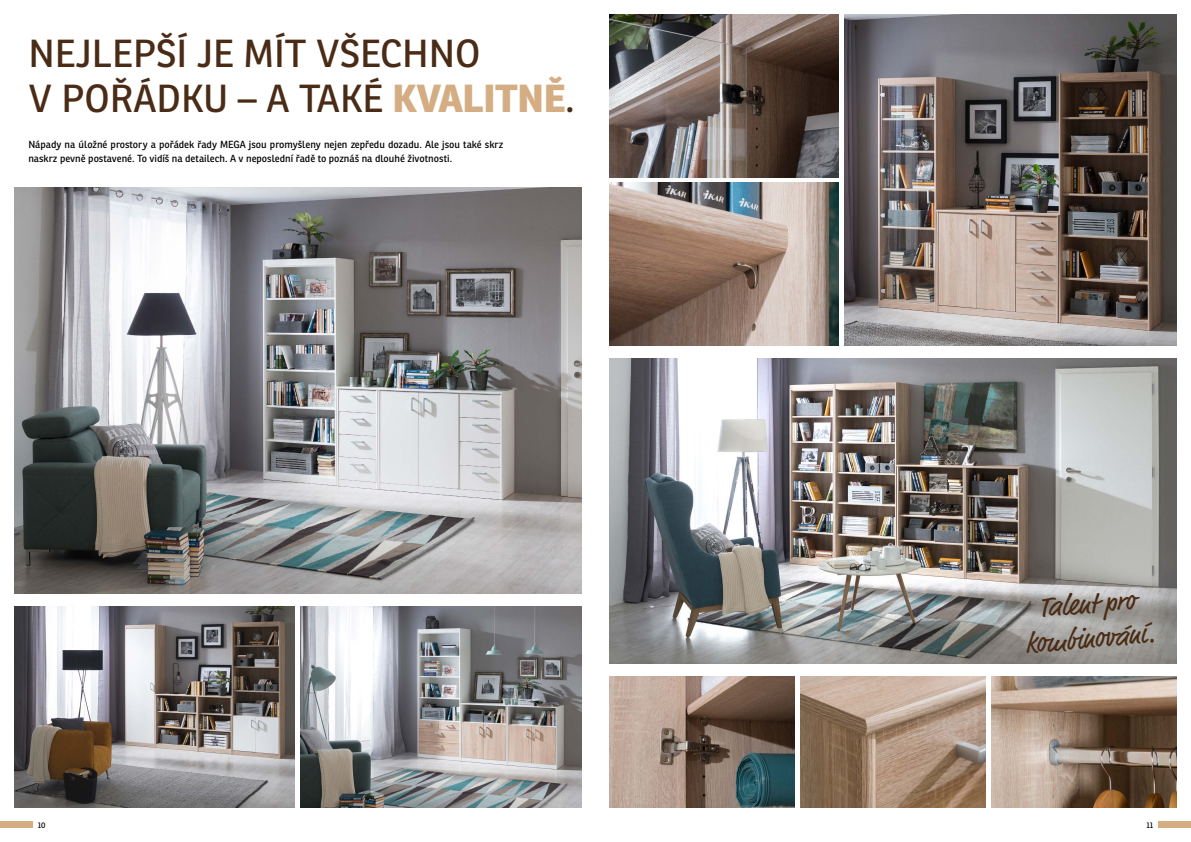
<style>
.page{position:relative;width:1191px;height:842px;background:#fff}
.page>*{position:absolute;margin:0;border:0;box-sizing:border-box;transform-origin:0 0}
.t1{font:38px/45.6px "Ronnia Basic Rg";color:#4a2c16}
.t2{font:29px/34.8px "Market Pro";color:#4a2c16;text-align:center}
.t3{font:10px/14px "Ronnia Basic Rg";color:#000}
.t4{font:8px "Ronnia Basic Rg";color:#000}
.s1{font-family:"Ronnia Basic";font-weight:800;color:#d4ad83}
</style>
<div class="page">
<img style="left:14px;top:187px;width:567px;height:407px">
<img style="left:14px;top:607px;width:281px;height:201px">
<img style="left:300px;top:607px;width:281px;height:201px">
<div style="left:1159px;top:822px;width:32px;height:6px;background:#d4ad83"></div>
<div style="left:0;top:822px;width:32px;height:6px;background:#d4ad83"></div>
<img style="left:844px;top:14px;width:332px;height:332px">
<img style="left:609px;top:359px;width:567px;height:304px">
<img style="left:800px;top:676px;width:186px;height:132px">
<img style="left:609px;top:14px;width:229px;height:163px">
<img style="left:609px;top:183px;width:229px;height:163px">
<img style="left:991px;top:676px;width:185px;height:132px">
<img style="left:609px;top:676px;width:186px;height:132px">
<h1 class="t1" style="left:28px;top:30px;width:548px">NEJLEPŠÍ JE MÍT VŠECHNO<br>V POŘÁDKU – A TAKÉ <span class="s1">KVALITNĚ</span>.</h1>
<p class="t3" style="left:28px;top:137px;width:476px">Nápady na úložné prostory a pořádek řady MEGA jsou promyšleny nejen zepředu dozadu. Ale jsou také skrz naskrz pevně postavené. To vidíš na detailech. A v neposlední řadě to poznáš na dlouhé životnosti.</p>
<h2 class="t2" style="left:1020px;top:593px;width:132px;rotate:-5deg">Talent pro kombinování.</h2>
<p class="t4" style="left:38px;top:820px;width:9px">10</p>
<p class="t4" style="left:1146px;top:820px;width:8px">11</p>
</div>
